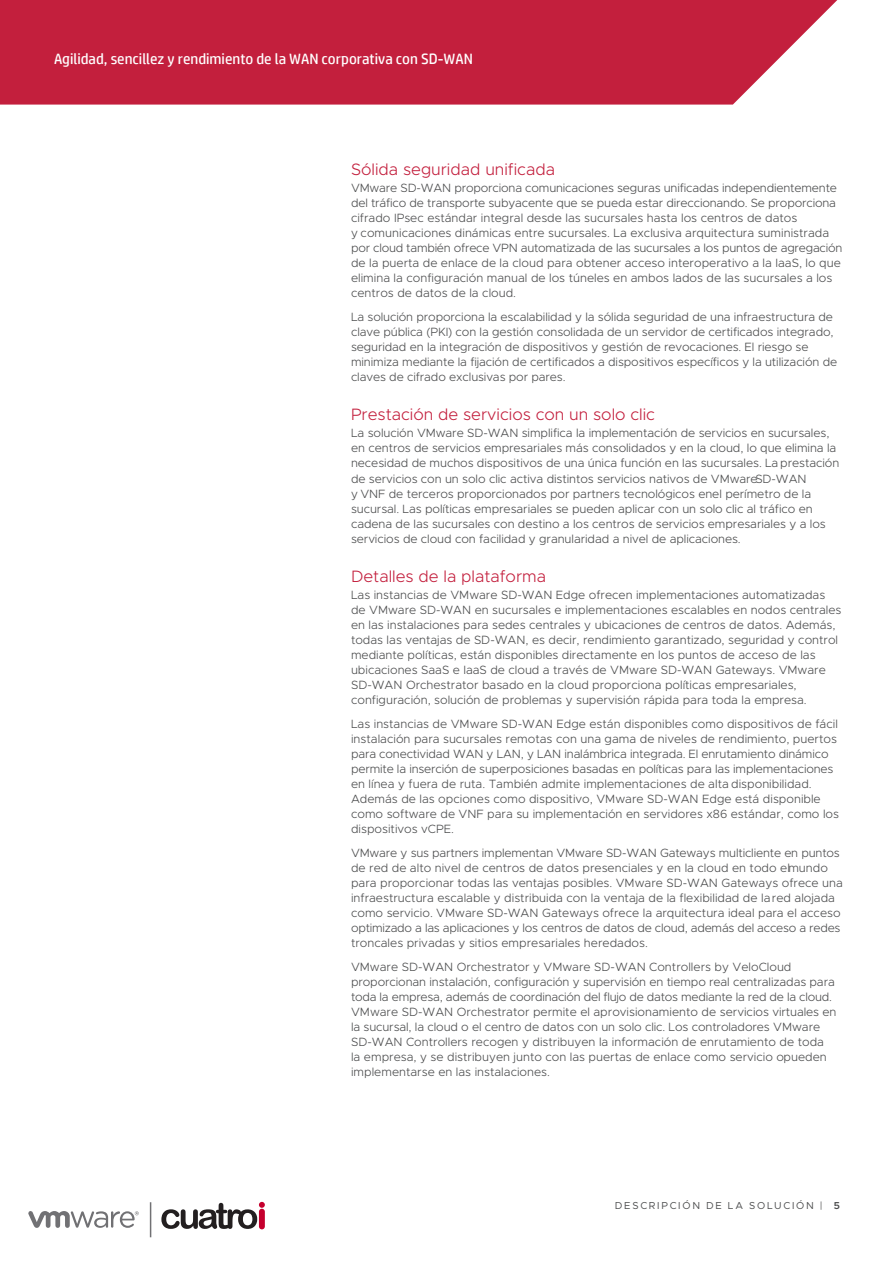
<style>
.page{position:relative;width:893px;height:1263px;background:#fff}
.page>*{position:absolute;margin:0;border:0;box-sizing:border-box;transform-origin:0 0}
.t1{font:300 16.5px "Metropolis";color:#c31f3d}
.t2{font:15px "HP Simplified";color:#fff}
.t3{font:300 12px/15px "Metropolis";color:#4b4c4d}
.t4{font:10.2px "Metropolis";letter-spacing:.17em;color:#4b4c4d}
.s1{font-weight:600}
</style>
<div class="page">
<svg style="left:0;top:0;width:837px;height:105px;background:#c62d49"></svg>
<svg style="left:161px;top:1202px;width:104px;height:27px"></svg>
<div style="left:259px;top:1209px;width:6px;height:20px;background:#c5002e;border-radius:3px"></div>
<svg style="left:28px;top:1211px;width:111px;height:17px"></svg>
<hr style="left:150px;top:1202px;width:1px;height:35px;background:#717174">
<p class="t2" style="left:54px;top:50px;width:420px">Agilidad, sencillez y rendimiento de la WAN corporativa con SD-WAN</p>
<h1 class="t1" style="left:351px;top:159px;width:206px">Sólida seguridad unificada</h1>
<p class="t3" style="left:351px;top:181px;width:493px">VMware SD-WAN proporciona comunicaciones seguras unificadas independientemente del tráfico de transporte subyacente que se pueda estar direccionando. Se proporciona cifrado IPsec estándar integral desde las sucursales hasta los centros de datos<br>y comunicaciones dinámicas entre sucursales. La exclusiva arquitectura suministrada por cloud también ofrece VPN automatizada de las sucursales a los puntos de agregación de la puerta de enlace de la cloud para obtener acceso interoperativo a la IaaS, lo que elimina la configuración manual de los túneles en ambos lados de las sucursales a los centros de datos de la cloud.</p>
<p class="t3" style="left:351px;top:310px;width:488px">La solución proporciona la escalabilidad y la sólida seguridad de una infraestructura de clave pública (PKI) con la gestión consolidada de un servidor de certificados integrado, seguridad en la integración de dispositivos y gestión de revocaciones. El riesgo se minimiza mediante la fijación de certificados a dispositivos específicos y la utilización de claves de cifrado exclusivas por pares.</p>
<h1 class="t1" style="left:351px;top:404px;width:306px">Prestación de servicios con un solo clic</h1>
<p class="t3" style="left:351px;top:426px;width:490px">La solución VMware SD-WAN simplifica la implementación de servicios en sucursales, en centros de servicios empresariales más consolidados y en la cloud, lo que elimina la necesidad de muchos dispositivos de una única función en las sucursales. La prestación de servicios con un solo clic activa distintos servicios nativos de VMwareSD-WAN<br>y VNF de terceros proporcionados por partners tecnológicos enel perímetro de la sucursal. Las políticas empresariales se pueden aplicar con un solo clic al tráfico en cadena de las sucursales con destino a los centros de servicios empresariales y a los servicios de cloud con facilidad y granularidad a nivel de aplicaciones.</p>
<h1 class="t1" style="left:351px;top:566px;width:197px">Detalles de la plataforma</h1>
<p class="t3" style="left:351px;top:587px;width:492px">Las instancias de VMware SD-WAN Edge ofrecen implementaciones automatizadas de VMware SD-WAN en sucursales e implementaciones escalables en nodos centrales en las instalaciones para sedes centrales y ubicaciones de centros de datos. Además, todas las ventajas de SD-WAN, es decir, rendimiento garantizado, seguridad y control mediante políticas, están disponibles directamente en los puntos de acceso de las ubicaciones SaaS e IaaS de cloud a través de VMware SD-WAN Gateways. VMware SD-WAN Orchestrator basado en la cloud proporciona políticas empresariales, configuración, solución de problemas y supervisión rápida para toda la empresa.</p>
<p class="t3" style="left:351px;top:716px;width:490px">Las instancias de VMware SD-WAN Edge están disponibles como dispositivos de fácil instalación para sucursales remotas con una gama de niveles de rendimiento, puertos para conectividad WAN y LAN, y LAN inalámbrica integrada. El enrutamiento dinámico permite la inserción de superposiciones basadas en políticas para las implementaciones en línea y fuera de ruta. También admite implementaciones de alta disponibilidad.<br>Además de las opciones como dispositivo, VMware SD-WAN Edge está disponible como software de VNF para su implementación en servidores x86 estándar, como los dispositivos vCPE.</p>
<p class="t3" style="left:351px;top:845px;width:493px">VMware y sus partners implementan VMware SD-WAN Gateways multicliente en puntos de red de alto nivel de centros de datos presenciales y en la cloud en todo elmundo para proporcionar todas las ventajas posibles. VMware SD-WAN Gateways ofrece una infraestructura escalable y distribuida con la ventaja de la flexibilidad de lared alojada como servicio. VMware SD-WAN Gateways ofrece la arquitectura ideal para el acceso optimizado a las aplicaciones y los centros de datos de cloud, además del acceso a redes troncales privadas y sitios empresariales heredados.</p>
<p class="t3" style="left:351px;top:959px;width:487px">VMware SD-WAN Orchestrator y VMware SD-WAN Controllers by VeloCloud proporcionan instalación, configuración y supervisión en tiempo real centralizadas para toda la empresa, además de coordinación del flujo de datos mediante la red de la cloud.<br>VMware SD-WAN Orchestrator permite el aprovisionamiento de servicios virtuales en la sucursal, la cloud o el centro de datos con un solo clic. Los controladores VMware SD-WAN Controllers recogen y distribuyen la información de enrutamiento de toda la empresa, y se distribuyen junto con las puertas de enlace como servicio opueden implementarse en las instalaciones.</p>
<p class="t4" style="left:615px;top:1199px;width:227px">DESCRIPCIÓN DE LA SOLUCIÓN | <span class="s1">5</span></p>
</div>
